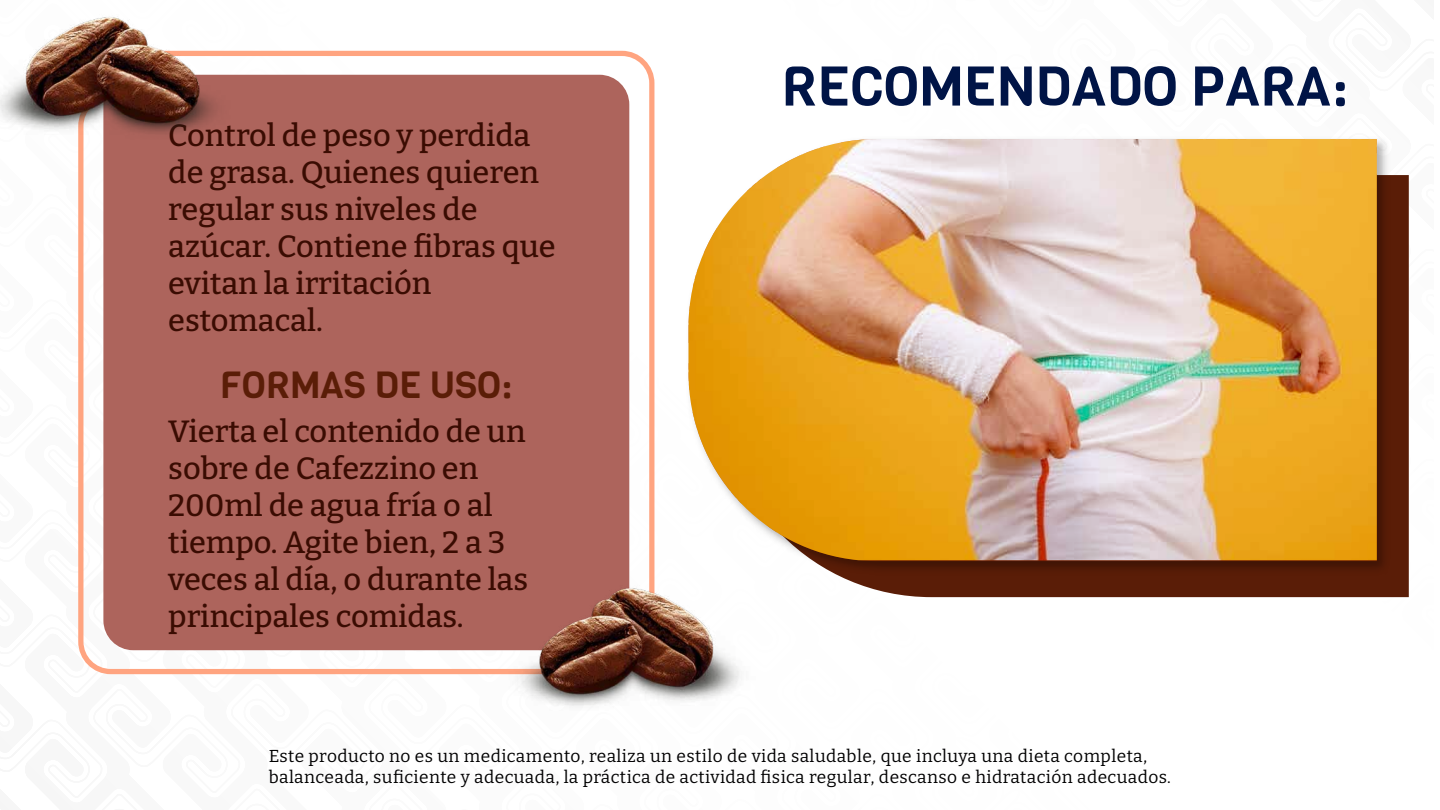
<style>
.page{position:relative;width:1440px;height:810px;background:#fff}
.page>*{position:absolute;margin:0;border:0;box-sizing:border-box;transform-origin:0 0}
.t1{font:54.9px "Viga";color:#001446}
.t2{font:37.2px "Viga";color:#5a1d07}
.t3{font:500 30.75px/36.9px "Bitter";color:#3a0c02}
.t4{font:17.33px/20.8px "Bitter";letter-spacing:.025em;color:#010001}
</style>
<div class="page">
<div style="left:103px;top:75px;width:526px;height:575px;background:#ad645c;border-radius:30px"></div>
<div style="left:843px;top:175px;width:566px;height:422px;background:#5a1d07"></div>
<img style="left:813px;top:138px;width:581px;height:440px">
<img style="left:688px;top:139px;width:689px;height:422px">
<img style="left:503px;top:524px;width:252px;height:182px">
<img style="left:0;top:17px;width:235px;height:188px">
<p class="t3" style="left:168px;top:116px;width:389px">Control de peso y perdida de grasa. Quienes quieren regular sus niveles de azúcar. Contiene fibras que evitan la irritación estomacal.</p>
<p class="t2" style="left:220px;top:360px;width:295px">FORMAS DE USO:</p>
<p class="t3" style="left:168px;top:412px;width:361px">Vierta el contenido de un sobre de Cafezzino en<br>200ml de agua fría o al tiempo. Agite bien, 2 a 3 veces al día, o durante las principales comidas.</p>
<h1 class="t1" style="left:781px;top:50px;width:569px">RECOMENDADO PARA:</h1>
<p class="t4" style="left:269px;top:745px;width:904px">Este producto no es un medicamento, realiza un estilo de vida saludable, que incluya una dieta completa, balanceada, suficiente y adecuada, la práctica de actividad fisica regular, descanso e hidratación adecuados.</p>
</div>
